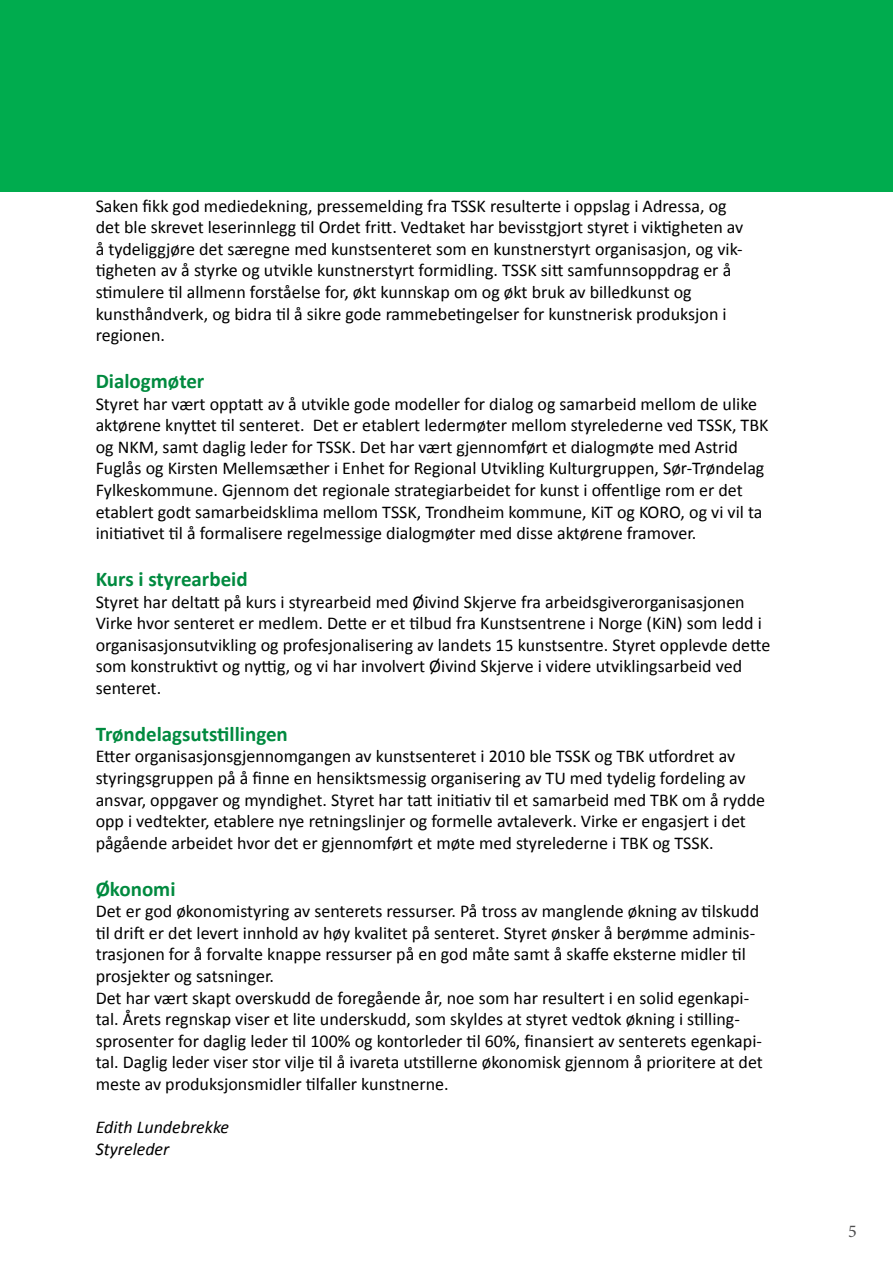
<style>
.page{position:relative;width:893px;height:1263px;background:#fff}
.page>*{position:absolute;margin:0;border:0;box-sizing:border-box;transform-origin:0 0}
.t1{font:700 21px "Calibri";color:#008a3f}
.t2{font:18px/21.6px "Calibri";color:#000}
.t3{font:italic 18px/21.6px "Calibri";color:#000}
.t4{font:18px "Minion Pro";color:#4d4d4f}
</style>
<div class="page">
<div style="left:0;top:0;width:893px;height:191px;background:#00ac4e"></div>
<p class="t2" style="left:96px;top:194px;width:649px">Saken fikk god mediedekning, pressemelding fra TSSK resulterte i oppslag i Adressa, og det ble skrevet leserinnlegg til Ordet fritt. Vedtaket har bevisstgjort styret i viktigheten av å tydeliggjøre det særegne med kunstsenteret som en kunstnerstyrt organisasjon, og vik&shy;tigheten av å styrke og utvikle kunstnerstyrt formidling. TSSK sitt samfunnsoppdrag er å stimulere til allmenn forståelse for, økt kunnskap om og økt bruk av billedkunst og kunsthåndverk, og bidra til å sikre gode rammebetingelser for kunstnerisk produksjon i regionen.</p>
<p class="t1" style="left:96px;top:366px;width:110px">Dialogmøter</p>
<p class="t2" style="left:96px;top:392px;width:674px">Styret har vært opptatt av å utvikle gode modeller for dialog og samarbeid mellom de ulike aktørene knyttet til senteret. Det er etablert ledermøter mellom styrelederne ved TSSK, TBK og NKM, samt daglig leder for TSSK. Det har vært gjennomført et dialogmøte med Astrid Fuglås og Kirsten Mellemsæther i Enhet for Regional Utvikling Kulturgruppen, Sør-Trøndelag Fylkeskommune. Gjennom det regionale strategiarbeidet for kunst i offentlige rom er det etablert godt samarbeidsklima mellom TSSK, Trondheim kommune, KiT og KORO, og vi vil ta initiativet til å formalisere regelmessige dialogmøter med disse aktørene framover.</p>
<p class="t1" style="left:96px;top:564px;width:154px">Kurs i styrearbeid</p>
<p class="t2" style="left:96px;top:590px;width:676px">Styret har deltatt på kurs i styrearbeid med Øivind Skjerve fra arbeidsgiverorganisasjonen Virke hvor senteret er medlem. Dette er et tilbud fra Kunstsentrene i Norge (KiN) som ledd i organisasjonsutvikling og profesjonalisering av landets 15 kunstsentre. Styret opplevde dette som konstruktivt og nyttig, og vi har involvert Øivind Skjerve i videre utviklingsarbeid ved senteret.</p>
<p class="t1" style="left:96px;top:719px;width:194px">Trøndelagsutstillingen</p>
<p class="t2" style="left:96px;top:745px;width:671px">Etter organisasjonsgjennomgangen av kunstsenteret i 2010 ble TSSK og TBK utfordret av styringsgruppen på å finne en hensiktsmessig organisering av TU med tydelig fordeling av ansvar, oppgaver og myndighet. Styret har tatt initiativ til et samarbeid med TBK om å rydde opp i vedtekter, etablere nye retningslinjer og formelle avtaleverk. Virke er engasjert i det pågående arbeidet hvor det er gjennomført et møte med styrelederne i TBK og TSSK.</p>
<p class="t1" style="left:96px;top:874px;width:81px">Økonomi</p>
<p class="t2" style="left:96px;top:900px;width:669px">Det er god økonomistyring av senterets ressurser. På tross av manglende økning av tilskudd til drift er det levert innhold av høy kvalitet på senteret. Styret ønsker å berømme adminis&shy;trasjonen for å forvalte knappe ressurser på en god måte samt å skaffe eksterne midler til prosjekter og satsninger.<br>Det har vært skapt overskudd de foregående år, noe som har resultert i en solid egenkapi&shy;tal. Årets regnskap viser et lite underskudd, som skyldes at styret vedtok økning i stilling&shy;sprosenter for daglig leder til 100% og kontorleder til 60%, finansiert av senterets egenkapi&shy;tal. Daglig leder viser stor vilje til å ivareta utstillerne økonomisk gjennom å prioritere at det meste av produksjonsmidler tilfaller kunstnerne.</p>
<p class="t3" style="left:96px;top:1116px;width:135px">Edith Lundebrekke<br>Styreleder</p>
<p class="t4" style="left:848px;top:1219px;width:10px">5</p>
</div>
